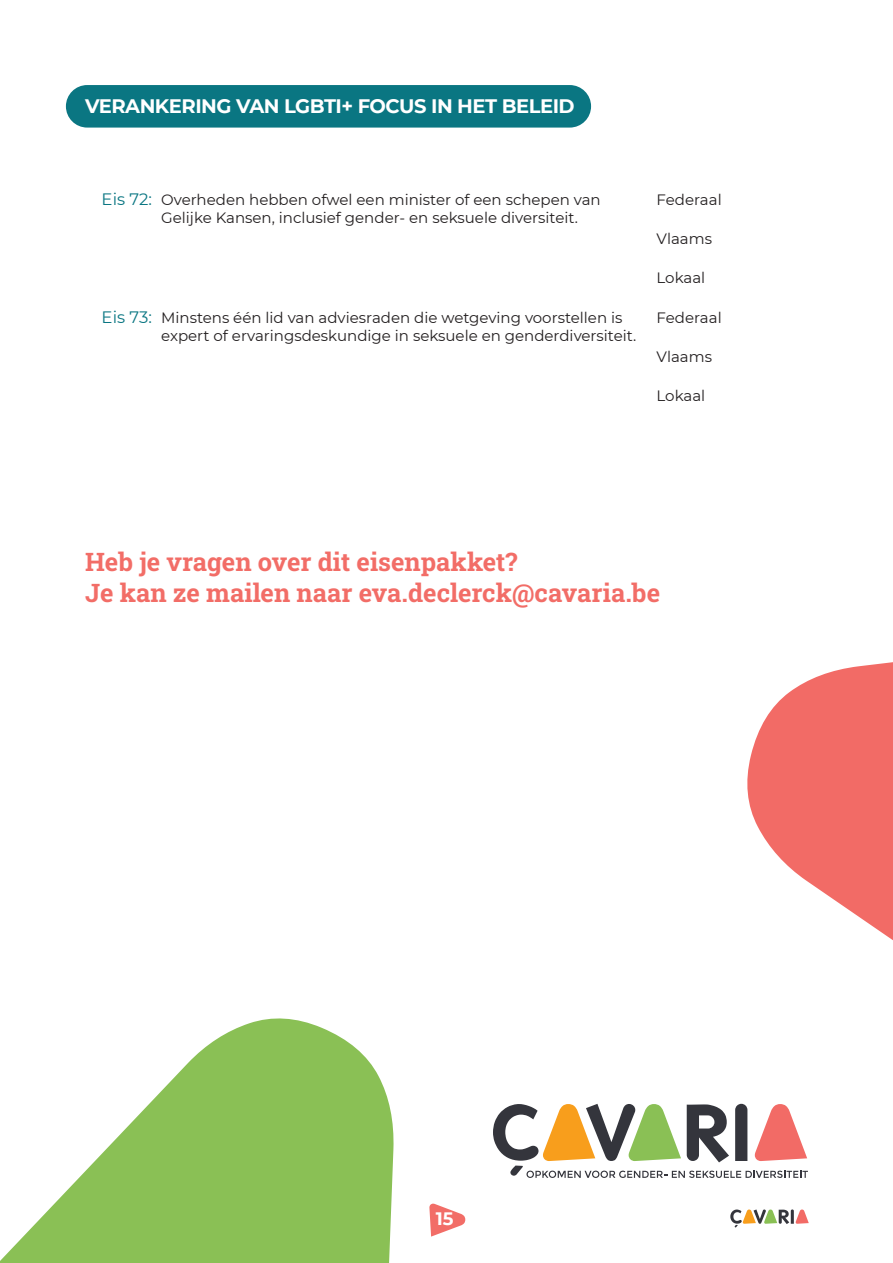
<style>
.page{position:relative;width:893px;height:1263px;background:#fff}
.page>*{position:absolute;margin:0;border:0;box-sizing:border-box;transform-origin:0 0}
.List{font:700 25.5px "Roboto Slab";color:#f26d67}
.HEADING{font:700 19.5px "Montserrat";letter-spacing:-.025em;color:#fff}
.t1{font:700 18px "Montserrat";color:#fff}
.t2{font:15px/18px "Montserrat";color:#231f20}
.s1{font-size:16.5px;color:#0a7682}
</style>
<div class="page">
<svg style="left:429px;top:1203px;width:36px;height:33px"></svg>
<svg style="left:730px;top:1209px;width:79px;height:18px"></svg>
<div style="left:66px;top:85px;width:525px;height:43px;background:#0a7682;border-radius:21px"></div>
<svg style="left:747px;top:662px;width:146px;height:278px;fill:#f26b66"></svg>
<svg style="left:0;top:1018px;width:394px;height:245px;fill:#8ac055"></svg>
<svg style="left:493px;top:1104px;width:315px;height:74px"></svg>
<p class="HEADING" style="left:85px;top:92px;width:491px">VERANKERING VAN LGBTI+ FOCUS IN HET BELEID</p>
<p class="t2" style="left:161px;top:190px;width:441px;text-indent:-60px"><span class="s1">Eis 72:</span> Overheden hebben ofwel een minister of een schepen van<br>Gelijke Kansen, inclusief gender- en seksuele diversiteit.</p>
<p class="t2" style="left:657px;top:190px;width:67px">Federaal</p>
<p class="t2" style="left:657px;top:229px;width:57px">Vlaams</p>
<p class="t2" style="left:657px;top:268px;width:50px">Lokaal</p>
<p class="t2" style="left:161px;top:308px;width:477px;text-indent:-60px"><span class="s1">Eis 73:</span> Minstens één lid van adviesraden die wetgeving voorstellen is expert of ervaringsdeskundige in seksuele en genderdiversiteit.</p>
<p class="t2" style="left:657px;top:308px;width:67px">Federaal</p>
<p class="t2" style="left:657px;top:347px;width:57px">Vlaams</p>
<p class="t2" style="left:657px;top:386px;width:50px">Lokaal</p>
<p class="List" style="left:85px;top:544px;width:434px">Heb je vragen over dit eisenpakket?</p>
<p class="List" style="left:85px;top:575px;width:577px">Je kan ze mailen naar eva.declerck@cavaria.be</p>
<p class="t1" style="left:436px;top:1206px;width:19px">15</p>
</div>
